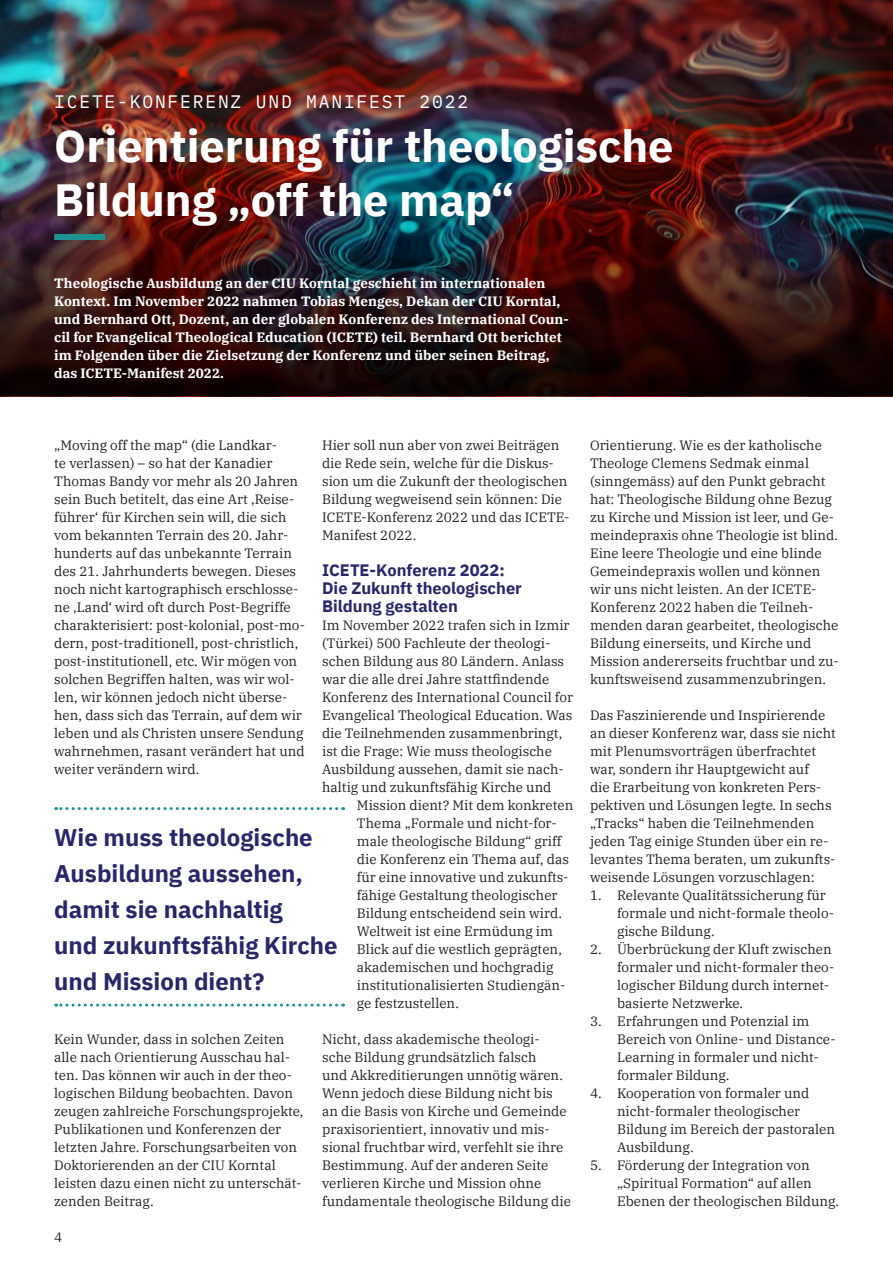
<style>
.page{position:relative;width:893px;height:1263px;background:#fff}
.page>*{position:absolute;margin:0;border:0;box-sizing:border-box;transform-origin:0 0}
.t1{font:700 45px/54px "IBM Plex Sans";color:#fff}
.t2{font:700 24px/36px "IBM Plex Sans";color:#2a2769}
.t3{font:18px "IBM Plex Mono";letter-spacing:.1em;color:#fff}
.t4{font:700 16.5px/18px "IBM Plex Sans";color:#2a2769}
.t5{font:13.5px/18px "IBM Plex Serif";color:#231f20}
.t6{font:700 13.5px/18px "IBM Plex Serif";color:#fff}
</style>
<div class="page">
<img style="left:0;top:0;width:893px;height:178px">
<img style="left:0;top:178px;width:893px;height:218px">
<div style="left:54px;top:234px;width:51px;height:6px;background:#1d9391"></div>
<svg style="left:56px;top:807px;width:281px;height:3px"></svg>
<svg style="left:56px;top:1004px;width:281px;height:3px"></svg>
<p class="t3" style="left:54px;top:88px;width:416px">ICETE-KONFERENZ UND MANIFEST 2022</p>
<p class="t1" style="left:54px;top:115px;width:621px">Orientierung für theologische<br>Bildung „off the map“</p>
<p class="t6" style="left:54px;top:273px;width:516px">Theologische Ausbildung an der CIU Korntal geschieht im internationalen Kontext. Im November 2022 nahmen Tobias Menges, Dekan der CIU Korntal, und Bernhard Ott, Dozent, an der globalen Konferenz des International Coun&shy;cil for Evangelical Theological Education (ICETE) teil. Bernhard Ott berichtet im Folgenden über die Zielsetzung der Konferenz und über seinen Beitrag, das ICETE-Manifest 2022.</p>
<p class="t5" style="left:54px;top:435px;width:252px">„Moving off the map“ (die Landkar-<br>te verlassen) – so hat der Kanadier Thomas Bandy vor mehr als 20 Jahren sein Buch betitelt, das eine Art ‚Reise&shy;führer‘ für Kirchen sein will, die sich vom bekannten Terrain des 20. Jahr&shy;hunderts auf das unbekannte Terrain des 21. Jahrhunderts bewegen. Dieses noch nicht kartographisch erschlosse&shy;ne ‚Land‘ wird oft durch Post-Begriffe charakterisiert: post-kolonial, post-mo&shy;dern, post-traditionell, post-christlich, post-institutionell, etc. Wir mögen von solchen Begriffen halten, was wir wol&shy;len, wir können jedoch nicht überse&shy;hen, dass sich das Terrain, auf dem wir leben und als Christen unsere Sendung wahrnehmen, rasant verändert hat und weiter verändern wird.</p>
<p class="t5" style="left:322px;top:435px;width:249px">Hier soll nun aber von zwei Beiträgen die Rede sein, welche für die Diskus&shy;sion um die Zukunft der theologischen Bildung wegweisend sein können: Die ICETE-Konferenz 2022 und das ICETE-Manifest 2022.</p>
<p class="t4" style="left:322px;top:560px;width:201px">ICETE-Konferenz 2022:<br>Die Zukunft theologischer<br>Bildung gestalten</p>
<p class="t5" style="left:322px;top:615px;width:249px">Im November 2022 trafen sich in Izmir</p>
<p class="t5" style="left:322px;top:633px;width:230px">(Türkei) 500 Fachleute der theologi-</p>
<p class="t5" style="left:322px;top:651px;width:244px">schen Bildung aus 80 Ländern. Anlass</p>
<p class="t5" style="left:322px;top:669px;width:229px">war die alle drei Jahre stattfindende</p>
<p class="t5" style="left:322px;top:687px;width:252px">Konferenz des International Council for</p>
<p class="t5" style="left:322px;top:705px;width:252px">Evangelical Theological Education. Was</p>
<p class="t5" style="left:322px;top:723px;width:242px">die Teilnehmenden zusammenbringt,</p>
<p class="t5" style="left:322px;top:741px;width:231px">ist die Frage: Wie muss theologische</p>
<p class="t5" style="left:322px;top:759px;width:243px">Ausbildung aussehen, damit sie nach-</p>
<p class="t5" style="left:322px;top:777px;width:231px">haltig und zukunftsfähig Kirche und</p>
<p class="t5" style="left:357px;top:795px;width:218px">Mission dient? Mit dem konkreten</p>
<p class="t5" style="left:357px;top:813px;width:201px">Thema „Formale und nicht-for-</p>
<p class="t5" style="left:357px;top:831px;width:206px">male theologische Bildung“ griff</p>
<p class="t5" style="left:357px;top:849px;width:214px">die Konferenz ein Thema auf, das</p>
<p class="t5" style="left:357px;top:867px;width:213px">für eine innovative und zukunfts-</p>
<p class="t5" style="left:357px;top:885px;width:202px">fähige Gestaltung theologischer</p>
<p class="t5" style="left:357px;top:903px;width:207px">Bildung entscheidend sein wird.</p>
<p class="t5" style="left:357px;top:921px;width:198px">Weltweit ist eine Ermüdung im</p>
<p class="t5" style="left:357px;top:939px;width:207px">Blick auf die westlich geprägten,</p>
<p class="t5" style="left:357px;top:957px;width:198px">akademischen und hochgradig</p>
<p class="t5" style="left:357px;top:975px;width:210px">institutionalisierten Studiengän-</p>
<p class="t5" style="left:357px;top:993px;width:104px">ge festzustellen.</p>
<p class="t5" style="left:322px;top:1029px;width:250px">Nicht, dass akademische theologi&shy;sche Bildung grundsätzlich falsch<br>und Akkreditierungen unnötig wären.<br>Wenn jedoch diese Bildung nicht bis an die Basis von Kirche und Gemeinde praxisorientiert, innovativ und mis&shy;sional fruchtbar wird, verfehlt sie ihre Bestimmung. Auf der anderen Seite verlieren Kirche und Mission ohne fundamentale theologische Bildung die</p>
<p class="t2" style="left:54px;top:818px;width:285px">Wie muss theologische<br>Ausbildung aussehen, damit sie nachhaltig<br>und zukunftsfähig Kirche und Mission dient?</p>
<p class="t5" style="left:54px;top:1029px;width:251px">Kein Wunder, dass in solchen Zeiten alle nach Orientierung Ausschau hal&shy;ten. Das können wir auch in der theo&shy;logischen Bildung beobachten. Davon zeugen zahlreiche Forschungsprojekte, Publikationen und Konferenzen der letzten Jahre. Forschungsarbeiten von Doktorierenden an der CIU Korntal leisten dazu einen nicht zu unterschät&shy;zenden Beitrag.</p>
<p class="t5" style="left:54px;top:1227px;width:10px">4</p>
<p class="t5" style="left:590px;top:435px;width:250px">Orientierung. Wie es der katholische Theologe Clemens Sedmak einmal (sinngemäss) auf den Punkt gebracht hat: Theologische Bildung ohne Bezug zu Kirche und Mission ist leer, und Ge&shy;meindepraxis ohne Theologie ist blind.<br>Eine leere Theologie und eine blinde Gemeindepraxis wollen und können wir uns nicht leisten. An der ICETE-Konferenz 2022 haben die Teilneh&shy;menden daran gearbeitet, theologische Bildung einerseits, und Kirche und Mission andererseits fruchtbar und zu&shy;kunftsweisend zusammenzubringen.</p>
<p class="t5" style="left:590px;top:705px;width:247px">Das Faszinierende und Inspirierende an dieser Konferenz war, dass sie nicht mit Plenumsvorträgen überfrachtet war, sondern ihr Hauptgewicht auf<br>die Erarbeitung von konkreten Pers&shy;pektiven und Lösungen legte. In sechs „Tracks“ haben die Teilnehmenden jeden Tag einige Stunden über ein re&shy;levantes Thema beraten, um zukunfts&shy;weisende Lösungen vorzuschlagen:</p>
<p class="t5" style="left:617px;top:885px;width:219px;text-indent:-27px">1. Relevante Qualitätssicherung für formale und nicht-formale theolo&shy;gische Bildung.</p>
<p class="t5" style="left:617px;top:939px;width:219px;text-indent:-27px">2. Überbrückung der Kluft zwischen formaler und nicht-formaler theo&shy;logischer Bildung durch internet&shy;basierte Netzwerke.</p>
<p class="t5" style="left:617px;top:1011px;width:220px;text-indent:-27px">3. Erfahrungen und Potenzial im<br>Bereich von Online- und Distance-<br>Learning in formaler und nicht&shy;formaler Bildung.</p>
<p class="t5" style="left:617px;top:1083px;width:220px;text-indent:-27px">4. Kooperation von formaler und nicht-formaler theologischer<br>Bildung im Bereich der pastoralen<br>Ausbildung.</p>
<p class="t5" style="left:617px;top:1155px;width:224px;text-indent:-27px">5. Förderung der Integration von „Spiritual Formation“ auf allen<br>Ebenen der theologischen Bildung.</p>
</div>
